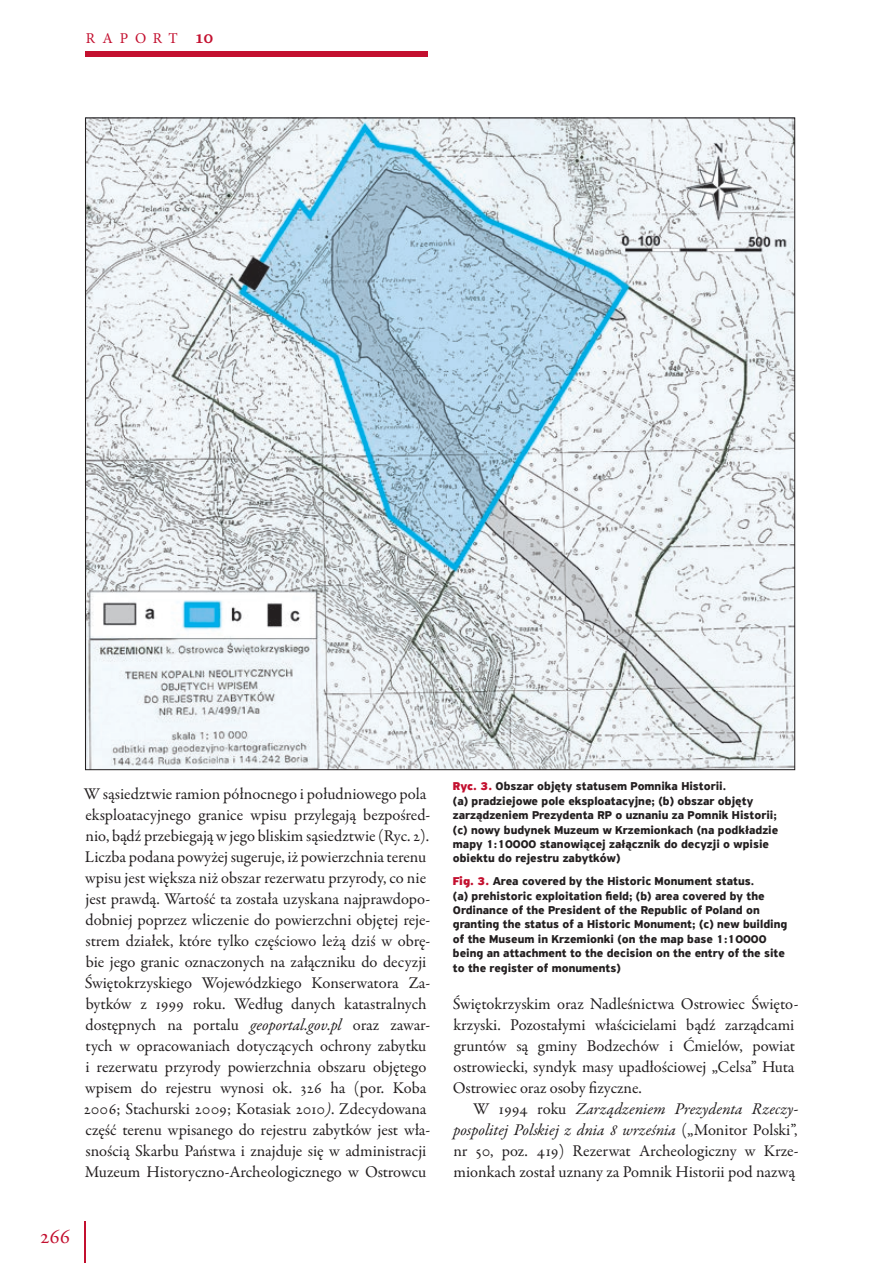
<style>
.page{position:relative;width:893px;height:1263px;background:#fff}
.page>*{position:absolute;margin:0;border:0;box-sizing:border-box;transform-origin:0 0}
.t1{font:21px "Adobe Garamond Pro";color:#c3102f}
.t2{font:16.5px/21px "Garamond Premr Pro";color:#231f20}
.t3{font:15px "Minion Pro";letter-spacing:.45em;color:#c3102f}
.t4{font:700 12px/14.4px "PF Highway Sans Pro";color:#231f20}
.s1{font-weight:600;font-size:19.5px}
.s2{font-style:italic}
.s3{font-weight:900;color:#c3102f}
</style>
<div class="page">
<hr style="left:85px;top:1221px;width:1px;height:42px;background:#c3102f">
<div style="left:85px;top:52px;width:342px;height:5px;background:#c3102f"></div>
<img style="left:87px;top:120px;width:706px;height:648px">
<p class="t3" style="left:86px;top:28px;width:129px">RAPORT <span class="s1">10</span></p>
<p class="t2" style="left:84px;top:784px;width:348px">W sąsiedztwie ramion północnego i południowego pola eksploatacyjnego granice wpisu przylegają bezpośred&shy;nio, bądź przebiegają w jego bliskim sąsiedztwie (Ryc. 2).<br>Liczba podana powyżej sugeruje, iż powierzchnia terenu wpisu jest większa niż obszar rezerwatu przyrody, co nie jest prawdą. Wartość ta została uzyskana najprawdopo&shy;dobniej poprzez wliczenie do powierzchni objętej reje&shy;strem działek, które tylko częściowo leżą dziś w obrę&shy;bie jego granic oznaczonych na załączniku do decyzji Świętokrzyskiego Wojewódzkiego Konserwatora Za&shy;bytków z 1999 roku. Według danych katastralnych dostępnych na portalu <span class="s2">geoportal.gov.pl</span> oraz zawar&shy;tych w opracowaniach dotyczących ochrony zabytku i rezerwatu przyrody powierzchnia obszaru objętego wpisem do rejestru wynosi ok. 326 ha (por. Koba 2006; Stachurski 2009; Kotasiak 2010<span class="s2">)</span>. Zdecydowana część terenu wpisanego do rejestru zabytków jest wła&shy;snością Skarbu Państwa i znajduje się w administracji Muzeum Historyczno-Archeologicznego w Ostrowcu</p>
<p class="t1" style="left:40px;top:1224px;width:31px">266</p>
<p class="t4" style="left:453px;top:779px;width:327px"><span class="s3">Ryc. 3.</span> Obszar objęty statusem Pomnika Historii.<br>(a) pradziejowe pole eksploatacyjne; (b) obszar objęty zarządzeniem Prezydenta RP o uznaniu za Pomnik Historii; (c) nowy budynek Muzeum w Krzemionkach (na podkładzie mapy 1:10000 stanowiącej załącznik do decyzji o wpisie obiektu do rejestru zabytków)</p>
<p class="t4" style="left:453px;top:874px;width:336px"><span class="s3">Fig. 3.</span> Area covered by the Historic Monument status.<br>(a) prehistoric exploitation field; (b) area covered by the Ordinance of the President of the Republic of Poland on granting the status of a Historic Monument; (c) new building of the Museum in Krzemionki (on the map base 1:10000 being an attachment to the decision on the entry of the site to the register of monuments)</p>
<p class="t2" style="left:453px;top:994px;width:347px">Świętokrzyskim oraz Nadleśnictwa Ostrowiec Święto&shy;krzyski. Pozostałymi właścicielami bądź zarządcami gruntów są gminy Bodzechów i Ćmielów, powiat ostrowiecki, syndyk masy upadłościowej „Celsa” Huta Ostrowiec oraz osoby fizyczne.</p>
<p class="t2" style="left:453px;top:1099px;width:347px;text-align:justify;text-indent:20px">W 1994 roku <span class="s2">Zarządzeniem Prezydenta Rzeczy&shy;pospolitej Polskiej z dnia 8 września</span> („Monitor Polski”, nr 50, poz. 419) Rezerwat Archeologiczny w Krze&shy;mionkach został uznany za Pomnik Historii pod nazwą</p>
</div>
